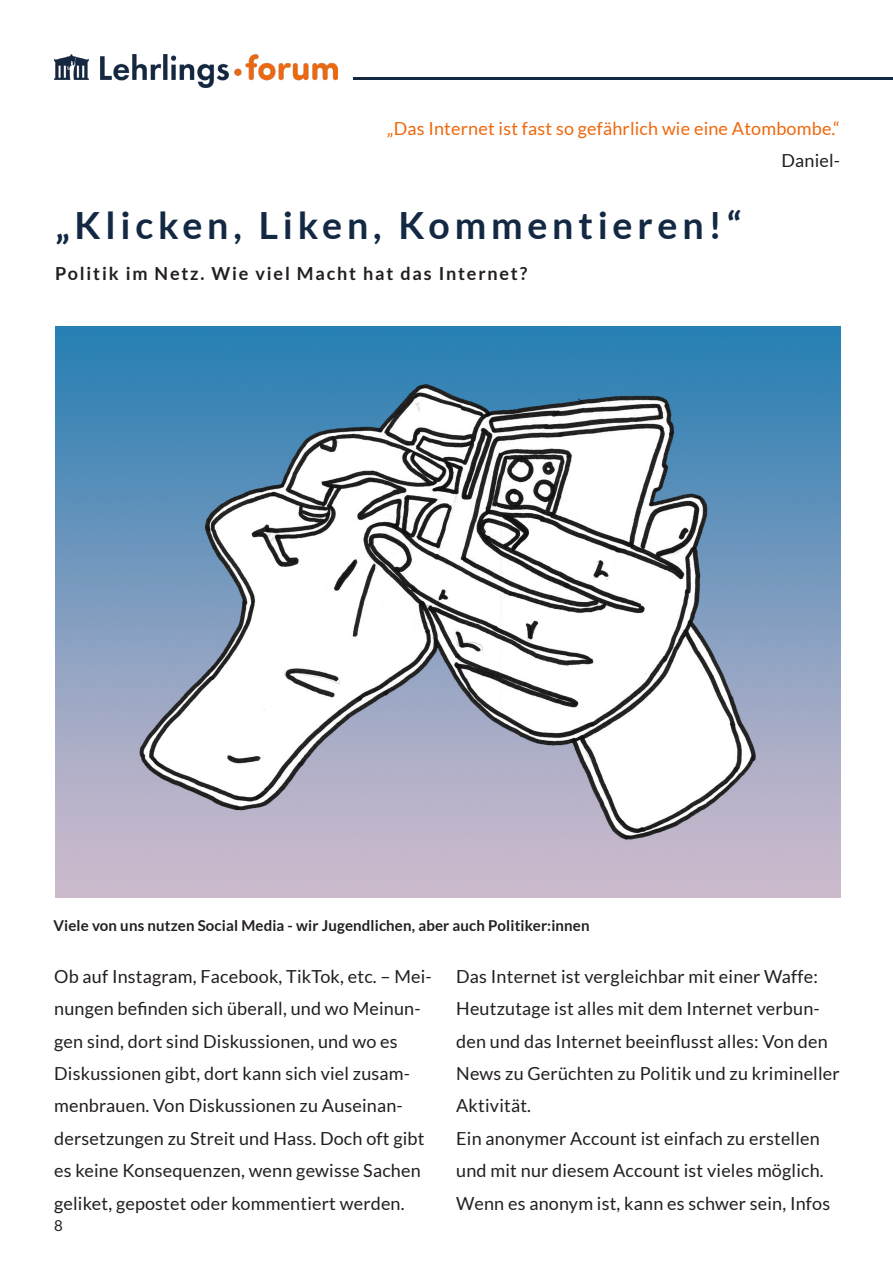
<style>
.page{position:relative;width:893px;height:1263px;background:#fff}
.page>*{position:absolute;margin:0;border:0;box-sizing:border-box;transform-origin:0 0}
.t1{font:700 37.5px "Lato";letter-spacing:.13em;color:#132843}
.t2{font:18px/32.4px "Lato";letter-spacing:.01em;color:#231f20}
.t3{font:18px "Lato";letter-spacing:.01em;color:#f0680d}
.t4{font:700 18px "Lato";letter-spacing:.1em;color:#231f20}
.t5{font:700 15px "Lato";letter-spacing:.01em;color:#231f20}
.t6{font:15px "Lato";color:#231f20}
</style>
<div class="page">
<hr style="left:354px;top:77px;width:539px;height:3px;background:#132843">
<img style="left:54px;top:54px;width:284px;height:34px">
<img style="left:55px;top:326px;width:785px;height:571px">
<p class="t3" style="left:387px;top:118px;width:455px">„Das Internet ist fast so gefährlich wie eine Atombombe.“</p>
<p class="t2" style="left:781px;top:145px;width:60px">Daniel-</p>
<p class="t1" style="left:55px;top:204px;width:688px">„Klicken, Liken, Kommentieren!“</p>
<p class="t4" style="left:55px;top:263px;width:474px">Politik im Netz. Wie viel Macht hat das Internet?</p>
<p class="t5" style="left:53px;top:917px;width:538px">Viele von uns nutzen Social Media - wir Jugendlichen, aber auch Politiker:innen</p>
<p class="t2" style="left:54px;top:960px;width:379px">Ob auf Instagram, Facebook, TikTok, etc. – Mei&shy;nungen befinden sich überall, und wo Meinun&shy;gen sind, dort sind Diskussionen, und wo es Diskussionen gibt, dort kann sich viel zusam&shy;menbrauen. Von Diskussionen zu Auseinan&shy;dersetzungen zu Streit und Hass. Doch oft gibt es keine Konsequenzen, wenn gewisse Sachen geliket, gepostet oder kommentiert werden.</p>
<p class="t2" style="left:456px;top:960px;width:385px">Das Internet ist vergleichbar mit einer Waffe:<br>Heutzutage ist alles mit dem Internet verbun&shy;den und das Internet beeinflusst alles: Von den News zu Gerüchten zu Politik und zu krimineller Aktivität.</p>
<p class="t2" style="left:456px;top:1122px;width:375px">Ein anonymer Account ist einfach zu erstellen und mit nur diesem Account ist vieles möglich.<br>Wenn es anonym ist, kann es schwer sein, Infos</p>
<p class="t6" style="left:54px;top:1218px;width:10px">8</p>
</div>
